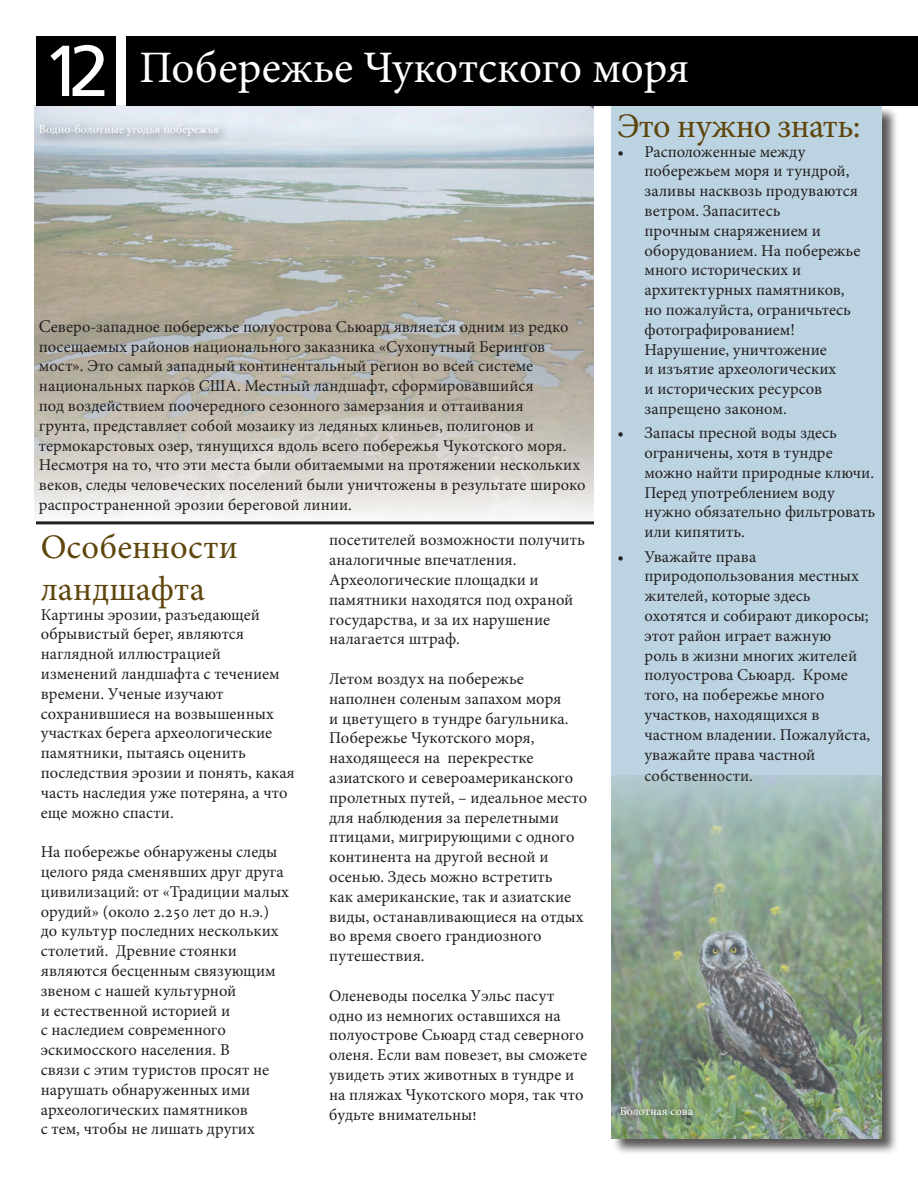
<style>
.page{position:relative;width:918px;height:1188px;background:#fff}
.page>*{position:absolute;margin:0;border:0;box-sizing:border-box;transform-origin:0 0}
.t1{font:45px "Minion Pro";color:#fff}
.t2{font:34.5px/41.4px "Minion Pro";color:#5e450b}
.t3{font:34.5px "Minion Pro";letter-spacing:-.02em;color:#5e450b}
.t4{font:16.5px/19.8px "Minion Pro";color:#231f20}
.t5{font:12px "Minion Pro";color:#fff}
.s1{font-family:"Frutiger LT Std";font-size:72px}
.s2{font-size:18px}
</style>
<div class="page">
<img style="left:35px;top:106px;width:558px;height:411px">
<div style="left:126px;top:36px;width:792px;height:70px;background:#000"></div>
<div style="left:612px;top:106px;width:287px;height:1049px;background:#231f20;opacity:.75"></div>
<div style="left:612px;top:106px;width:270px;height:1032px;background:#bcd3e1"></div>
<hr style="left:36px;top:521px;width:558px;height:3px;background:#231f20">
<div style="left:36px;top:36px;width:80px;height:70px;background:#000"></div>
<div style="left:35px;top:120px;width:195px;height:27px;background:#231f20;opacity:.75"></div>
<img style="left:612px;top:776px;width:270px;height:362px">
<div style="left:616px;top:1101px;width:88px;height:25px;background:#231f20;opacity:.75"></div>
<h2 class="t1" style="left:43px;top:38px;width:626px"><span class="s1">12</span> Побережье Чукотского мор</h2>
<p class="t5" style="left:39px;top:121px;width:176px">Водно-болотные угодь побережь</p>
<h3 class="t3" style="left:618px;top:103px;width:244px">Это нужно знать:</h3>
<p class="t4" style="left:645px;top:141px;width:217px;text-indent:-27px">• Расположенные между побережьем мор и тундрой, заливы насквозь продуваютс ветром. Запаситесь<br>прочным снар жением и оборудованием. На побережье много исторических и архитектурных пам тников, но пожалуйста, ограничьтесь фотографированием!<br>Нарушение, уничтожение<br>и изъ тие археологических<br>и исторических ресурсов запрещено законом.</p>
<p class="t4" style="left:645px;top:423px;width:232px;text-indent:-27px">• Запасы пресной воды здесь ограничены, хот в тундре можно найти природные ключи.<br>Перед употреблением воду нужно об зательно фильтровать</p>
<p class="t4" style="left:39px;top:317px;width:548px"><span class="s2">С</span>еверо-западное побережье полуострова Сьюард вл етс одним из редко посещаемых районов национального заказника «Сухопутный Берингов мост». Это самый западный континентальный регион во всей системе национальных парков США. Местный ландшафт, сформировавшийс<br>под воздействием поочередного сезонного замерзани и оттаивани<br>грунта, представл ет собой мозаику из лед ных клиньев, полигонов и термокарстовых озер, т нущихс вдоль всего побережь Чукотского мор .<br>Несмотр на то, что эти места были обитаемыми на прот жении нескольких веков, следы человеческих поселений были уничтожены в результате широко распространенной эрозии береговой линии.</p>
<h3 class="t2" style="left:41px;top:527px;width:198px">Особенности ландшафта</h3>
<p class="t4" style="left:41px;top:605px;width:248px">Картины эрозии, разъедающей обрывистый берег, вл ютс<br>нагл дной иллюстрацией изменений ландшафта с течением времени. Ученые изучают сохранившиес на возвышенных участках берега археологические пам тники, пыта сь оценить последстви эрозии и пон ть, кака часть наследи уже потер на, а что еще можно спасти.</p>
<p class="t4" style="left:41px;top:842px;width:238px">На побережье обнаружены следы</p>
<p class="t4" style="left:41px;top:862px;width:244px">целого р да смен вших друг друга</p>
<p class="t4" style="left:41px;top:882px;width:250px">цивилизаций: от «Традиции малых</p>
<p class="t4" style="left:41px;top:902px;width:230px">орудий» (около 2.250 лет до н.э.)</p>
<p class="t4" style="left:41px;top:921px;width:239px">до культур последних нескольких</p>
<p class="t4" style="left:41px;top:941px;width:198px">столетий. Древние сто нки</p>
<p class="t4" style="left:49px;top:961px;width:228px">вл ютс бесценным св зующим</p>
<p class="t4" style="left:41px;top:981px;width:197px">звеном с нашей культурной</p>
<p class="t4" style="left:41px;top:1001px;width:191px">и естественной историей и</p>
<p class="t4" style="left:41px;top:1020px;width:187px">с наследием современного</p>
<p class="t4" style="left:41px;top:1040px;width:190px">эскимосского населени . В</p>
<p class="t4" style="left:41px;top:1060px;width:230px">св зи с этим туристов прос т не</p>
<p class="t4" style="left:41px;top:1080px;width:211px">нарушать обнаруженных ими</p>
<p class="t4" style="left:41px;top:1100px;width:208px">археологических пам тников</p>
<p class="t4" style="left:41px;top:1119px;width:215px">с тем, чтобы не лишать других</p>
<p class="t4" style="left:329px;top:530px;width:257px">посетителей возможности получить аналогичные впечатлени .<br>Археологические площадки и<br>пам тники наход тс под охраной государства, и за их нарушение налагаетс штраф.</p>
<p class="t4" style="left:329px;top:669px;width:260px">Летом воздух на побережье наполнен соленым запахом мор<br>и цветущего в тундре багульника.<br>Побережье Чукотского мор ,<br>наход щеес на перекрестке азиатского и североамериканского пролетных путей, – идеальное место дл наблюдени за перелетными птицами, мигрирующими с одного континента на другой весной и осенью. Здесь можно встретить<br>как американские, так и азиатские виды, останавливающиес на отдых во врем своего грандиозного путешестви .</p>
<p class="t4" style="left:329px;top:986px;width:260px">Оленеводы поселка Уэльс пасут одно из немногих оставшихс на полуострове Сьюард стад северного олен . Если вам повезет, вы сможете увидеть этих животных в тундре и на пл жах Чукотского мор , так что будьте внимательны!</p>
<p class="t4" style="left:645px;top:522px;width:102px">или кип тить.</p>
<p class="t4" style="left:645px;top:546px;width:227px;text-indent:-27px">• Уважайте права природопользовани местных жителей, которые здесь<br>охот тс и собирают дикоросы; этот район играет важную<br>роль в жизни многих жителей полуострова Сьюард. Кроме того, на побережье много участков, наход щихс в частном владении. Пожалуйста, уважайте права частной</p>
<p class="t4" style="left:645px;top:766px;width:110px">собственности.</p>
<p class="t5" style="left:620px;top:1103px;width:75px">Болотна сова</p>
</div>
